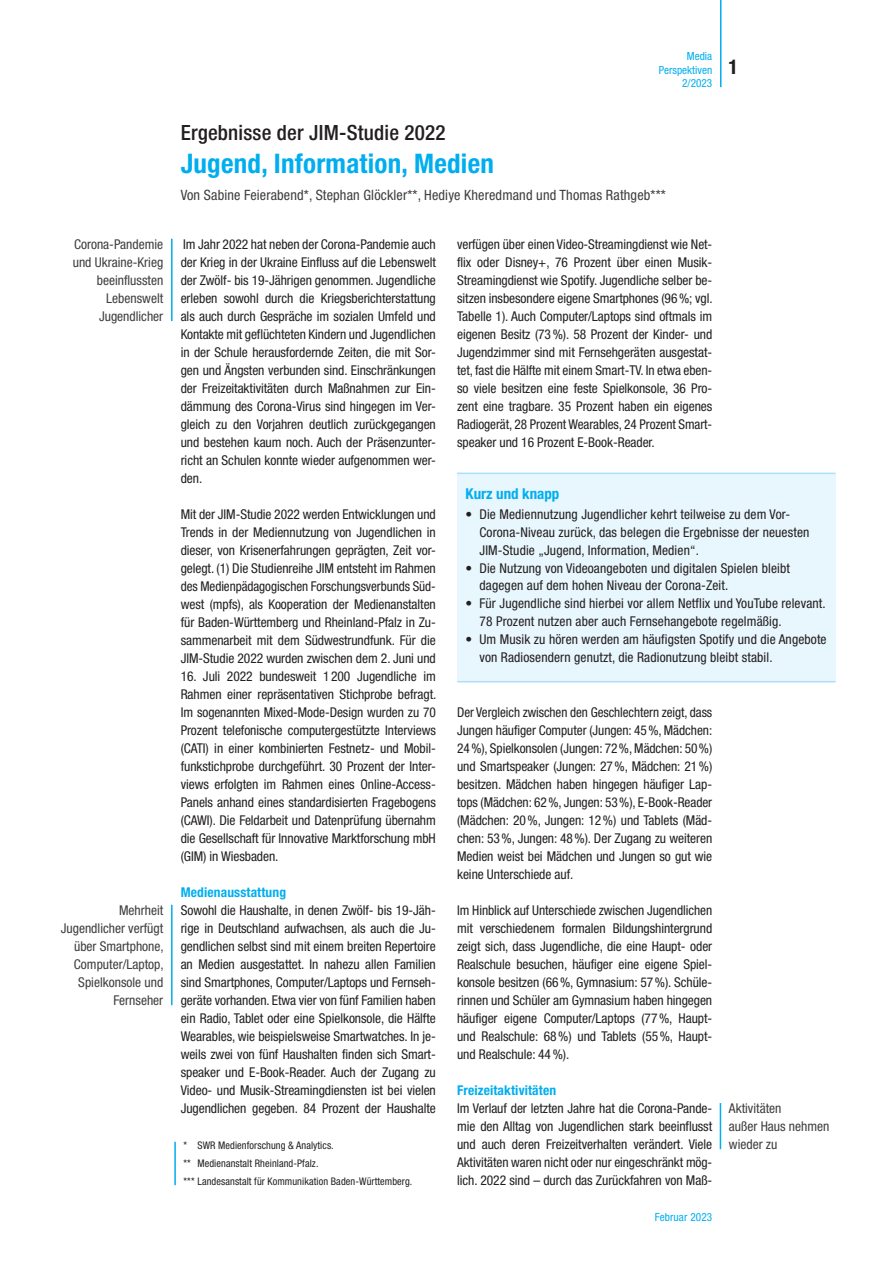
<style>
.page{position:relative;width:893px;height:1263px;background:#fff}
.page>*{position:absolute;margin:0;border:0;box-sizing:border-box;transform-origin:0 0}
.t1{font:700 condensed 27px "Helvetica Neue LT Std";letter-spacing:.01em;color:#00aeef}
.t2{font:500 condensed 21px "Helvetica Neue LT Std";letter-spacing:.01em;color:#231f20}
.t3{font:700 condensed 20.25px "Helvetica Neue LT Std";color:#231f20}
.t4{font:700 condensed 15px "Helvetica Neue LT Std";color:#00aeef}
.t5{font:condensed 14.25px "Helvetica Neue LT Std";letter-spacing:.01em;color:#3e3e3f}
.t6{font:condensed 13.5px/18px "Helvetica Neue LT Std";letter-spacing:.01em;color:#231f20;text-align:justify}
.t7{font:condensed 13.5px/18px "Helvetica Neue LT Std";color:#3e3e3f;text-align:right}
.t8{font:700 condensed 13.5px "Helvetica Neue LT Std";letter-spacing:.01em;color:#00aeef}
.t9{font:condensed 11.25px/13.5px "Helvetica Neue LT Std";color:#00aeef;text-align:right}
.t10{font:condensed 10.5px/18px "Helvetica Neue LT Std";letter-spacing:.01em;color:#231f20}
</style>
<div class="page">
<hr style="left:720px;top:0;width:1px;height:87px;background:#00aeef">
<div style="left:457px;top:473px;width:379px;height:209px;background:#e8f6fd"></div>
<hr style="left:457px;top:473px;width:379px;height:1px;background:#aae0f9">
<hr style="left:457px;top:681px;width:379px;height:1px;background:#aae0f9">
<hr style="left:171px;top:239px;width:2px;height:82px;background:#00aeef">
<hr style="left:171px;top:905px;width:2px;height:100px;background:#00aeef">
<hr style="left:720px;top:1103px;width:1px;height:46px;background:#00aeef">
<hr style="left:174px;top:1141px;width:2px;height:44px;background:#00aeef">
<p class="t7" style="left:73px;top:235px;width:92px">Corona-Pandemie und Ukraine-Krieg beeinflussten<br>Lebenswelt<br>Jugendlicher</p>
<p class="t7" style="left:61px;top:901px;width:104px">Mehrheit<br>Jugendlicher verfügt über Smartphone,<br>Computer/Laptop,<br>Spielkonsole und<br>Fernseher</p>
<p class="t9" style="left:659px;top:49px;width:55px">Media<br>Perspektiven<br>2/2023</p>
<h3 class="t3" style="left:728px;top:54px;width:11px">1</h3>
<h2 class="t2" style="left:181px;top:120px;width:266px">Ergebnisse der JIM-Studie 2022</h2>
<h1 class="t1" style="left:181px;top:147px;width:315px">Jugend, Information, Medien</h1>
<p class="t5" style="left:181px;top:186px;width:487px">Von Sabine Feierabend*, Stephan Glöckler**, Hediye Kheredmand und Thomas Rathgeb***</p>
<p class="t6" style="left:181px;top:235px;width:257px">Im Jahr 2022 hat neben der Corona-Pandemie auch der Krieg in der Ukraine Einfluss auf die Lebenswelt der Zwölf- bis 19-Jährigen genommen. Jugendliche erleben sowohl durch die Kriegsberichterstattung als auch durch Gespräche im sozialen Umfeld und Kontakte mit geflüchteten Kindern und Jugendlichen in der Schule herausfordernde Zeiten, die mit Sor&shy;gen und Ängsten verbunden sind. Einschränkungen der Freizeitaktivitäten durch Maßnahmen zur Ein&shy;dämmung des Corona-Virus sind hingegen im Ver&shy;gleich zu den Vorjahren deutlich zurückgegangen und bestehen kaum noch. Auch der Präsenzunter&shy;richt an Schulen konnte wieder aufgenommen wer&shy;den.</p>
<p class="t6" style="left:181px;top:505px;width:257px">Mit der JIM-Studie 2022 werden Entwicklungen und Trends in der Mediennutzung von Jugendlichen in dieser, von Krisenerfahrungen geprägten, Zeit vor&shy;gelegt. (1) Die Studienreihe JIM entsteht im Rahmen des Medienpädagogischen Forschungsverbunds Süd&shy;west (mpfs), als Kooperation der Medienanstalten für Baden-Württemberg und Rheinland-Pfalz in Zu&shy;sammenarbeit mit dem Südwestrundfunk. Für die JIM-Studie 2022 wurden zwischen dem 2. Juni und</p>
<p class="t6" style="left:181px;top:667px;width:257px">16. Juli 2022 bundesweit 1200 Jugendliche im Rahmen einer repräsentativen Stichprobe befragt.<br>Im sogenannten Mixed-Mode-Design wurden zu 70<br>Prozent telefonische computergestützte Interviews (CATI) in einer kombinierten Festnetz- und Mobil&shy;funkstichprobe durchgeführt. 30 Prozent der Inter&shy;views erfolgten im Rahmen eines Online-Access-Panels anhand eines standardisierten Fragebogens (CAWI). Die Feldarbeit und Datenprüfung übernahm die Gesellschaft für Innovative Marktforschung mbH (GIM) in Wiesbaden.</p>
<p class="t8" style="left:181px;top:884px;width:107px">Medienausstattung</p>
<p class="t6" style="left:181px;top:901px;width:257px">Sowohl die Haushalte, in denen Zwölf- bis 19-Jäh&shy;rige in Deutschland aufwachsen, als auch die Ju&shy;gendlichen selbst sind mit einem breiten Repertoire an Medien ausgestattet. In nahezu allen Familien sind Smartphones, Computer/Laptops und Fernseh&shy;geräte vorhanden. Etwa vier von fünf Familien haben ein Radio, Tablet oder eine Spielkonsole, die Hälfte Wearables, wie beispielsweise Smartwatches. In je&shy;weils zwei von fünf Haushalten finden sich Smart&shy;speaker und E-Book-Reader. Auch der Zugang zu Video- und Musik-Streamingdiensten ist bei vielen Jugendlichen gegeben. 84 Prozent der Haushalte</p>
<p class="t6" style="left:457px;top:235px;width:257px">verfügen über einen Video-Streamingdienst wie Net&shy;flix oder Disney+, 76 Prozent über einen Musik-Streamingdienst wie Spotify. Jugendliche selber be&shy;sitzen insbesondere eigene Smartphones (96%; vgl.<br>Tabelle 1). Auch Computer/Laptops sind oftmals im eigenen Besitz (73%). 58 Prozent der Kinder- und Jugendzimmer sind mit Fernsehgeräten ausgestat&shy;tet, fast die Hälfte mit einem Smart-TV. In etwa eben&shy;so viele besitzen eine feste Spielkonsole, 36 Pro&shy;zent eine tragbare. 35 Prozent haben ein eigenes Radiogerät, 28 Prozent Wearables, 24 Prozent Smart&shy;speaker und 16 Prozent E-Book-Reader.</p>
<p class="t4" style="left:466px;top:484px;width:95px">Kurz und knapp</p>
<p class="t6" style="left:479px;top:505px;width:331px;text-align:left;text-indent:-14px">• Die Mediennutzung Jugendlicher kehrt teilweise zu dem Vor-<br>Corona-Niveau zurück, das belegen die Ergebnisse der neuesten<br>JIM-Studie „Jugend, Information, Medien“.</p>
<p class="t6" style="left:479px;top:559px;width:312px;text-indent:-14px">• Die Nutzung von Videoangeboten und digitalen Spielen bleibt dagegen auf dem hohen Niveau der Corona-Zeit.</p>
<p class="t6" style="left:479px;top:594px;width:348px;text-indent:-14px">• Für Jugendliche sind hierbei vor allem Netflix und YouTube relevant.<br>78 Prozent nutzen aber auch Fernsehangebote regelmäßig.</p>
<p class="t6" style="left:479px;top:630px;width:349px;text-indent:-14px">• Um Musik zu hören werden am häufigsten Spotify und die Angebote von Radiosendern genutzt, die Radionutzung bleibt stabil.</p>
<p class="t6" style="left:457px;top:703px;width:257px">Der Vergleich zwischen den Geschlechtern zeigt, dass Jungen häufiger Computer (Jungen: 45%, Mädchen:<br>24%), Spielkonsolen (Jungen: 72%, Mädchen: 50%) und Smartspeaker (Jungen: 27%, Mädchen: 21%) besitzen. Mädchen haben hingegen häufiger Lap&shy;tops (Mädchen: 62%, Jungen: 53%), E-Book-Reader (Mädchen: 20%, Jungen: 12%) und Tablets (Mäd&shy;chen: 53%, Jungen: 48%). Der Zugang zu weiteren Medien weist bei Mädchen und Jungen so gut wie keine Unterschiede auf.</p>
<p class="t6" style="left:457px;top:901px;width:257px">Im Hinblick auf Unterschiede zwischen Jugendlichen mit verschiedenem formalen Bildungshintergrund zeigt sich, dass Jugendliche, die eine Haupt- oder Realschule besuchen, häufiger eine eigene Spiel&shy;konsole besitzen (66%, Gymnasium: 57%). Schüle&shy;rinnen und Schüler am Gymnasium haben hingegen häufiger eigene Computer/Laptops (77%, Haupt&shy;und Realschule: 68%) und Tablets (55%, Haupt&shy;und Realschule: 44%).</p>
<p class="t8" style="left:457px;top:1082px;width:101px">Freizeitaktivitäten</p>
<p class="t6" style="left:457px;top:1099px;width:257px">Im Verlauf der letzten Jahre hat die Corona-Pande&shy;mie den Alltag von Jugendlichen stark beeinflusst und auch deren Freizeitverhalten verändert. Viele Aktivitäten waren nicht oder nur eingeschränkt mög&shy;lich. 2022 sind – durch das Zurückfahren von Maß-</p>
<p class="t7" style="left:729px;top:1099px;width:102px;text-align:left">Aktivitäten<br>außer Haus nehmen wieder zu</p>
<p class="t10" style="left:184px;top:1136px;width:230px">* SWR Medienforschung &amp; Analytics.<br>** Medienanstalt Rheinland-Pfalz.<br>*** Landesanstalt für Kommunikation Baden-Württemberg.</p>
<p class="t9" style="left:655px;top:1210px;width:59px">Februar 2023</p>
</div>
